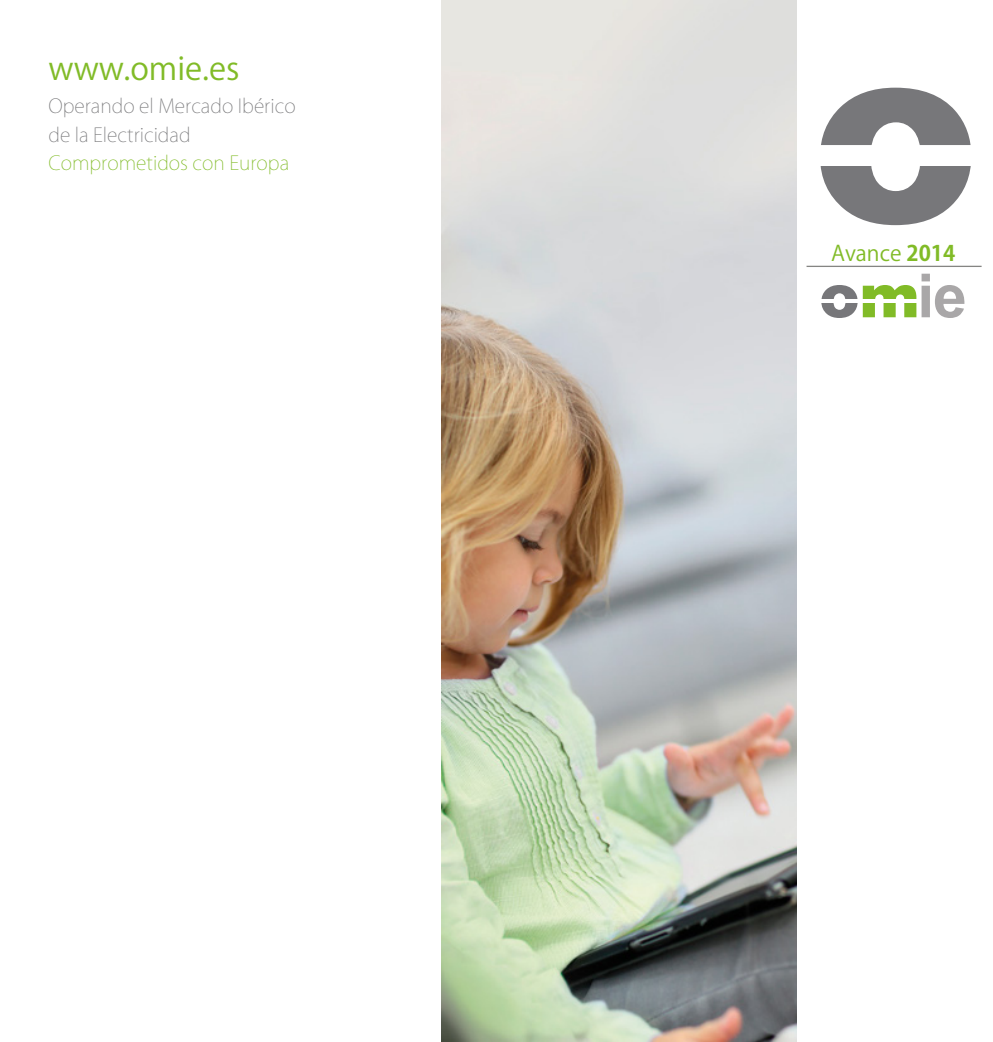
<style>
.page{position:relative;width:993px;height:1042px;background:#fff}
.page>*{position:absolute;margin:0;border:0;box-sizing:border-box;transform-origin:0 0}
.t1{font:700 60.9px "Arial";color:#a9a7a8}
.t2{font:31.5px "Koz Go Pr 6 N";color:#81bb27}
.t3{font:21.35px "Koz Go Pr 6 N";color:#81bb27}
.t4{font:200 19.25px/29.6px "Koz Go Pr 6 N";color:#777779}
.t5{font:200 19.25px "Koz Go Pr 6 N";color:#81bb27}
.s1{font-weight:700}
</style>
<div class="page">
<hr style="left:806px;top:266px;width:175px;height:1px;background:#676764">
<svg style="left:821px;top:285px;width:95px;height:33px"></svg>
<img style="left:441px;top:0;width:355px;height:1041px">
<svg style="left:821px;top:88px;width:149px;height:57px"></svg>
<svg style="left:820px;top:166px;width:150px;height:59px"></svg>
<h2 class="t2" style="left:48px;top:51px;width:192px">www.omie.es</h2>
<p class="t4" style="left:48px;top:92px;width:248px">Operando el Mercado Ibérico de la Electricidad</p>
<p class="t5" style="left:48px;top:152px;width:242px">Comprometidos con Europa</p>
<p class="t3" style="left:830px;top:241px;width:126px">Avance <span class="s1">2014</span></p>
<h1 class="t1" style="left:916px;top:255px;width:51px">ie</h1>
</div>
